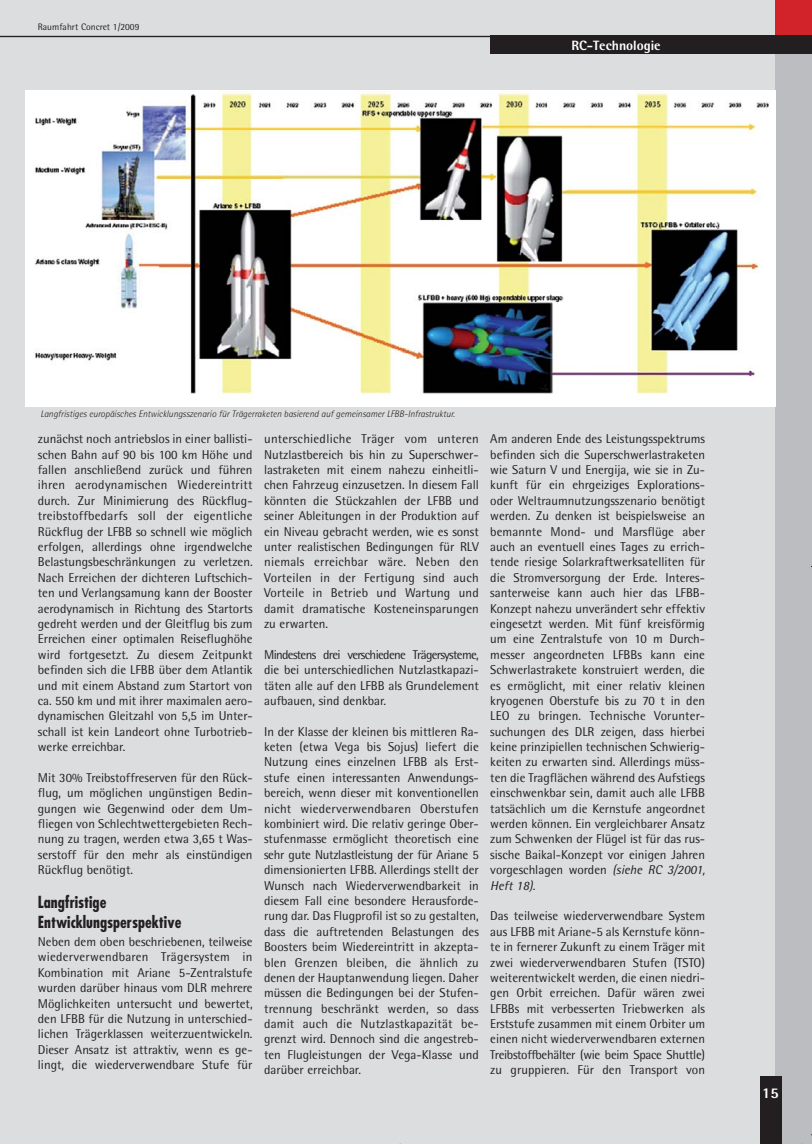
<style>
.page{position:relative;width:812px;height:1144px;background:#fff}
.page>*{position:absolute;margin:0;border:0;box-sizing:border-box;transform-origin:0 0}
.t1{font:700 condensed 16.2px/20.5px "Futura";color:#231f20}
.t2{font:800 14.85px "AT Rotis Semi Sans";color:#fff}
.t3{font:800 13.5px "AT Rotis Semi Sans";color:#fff}
.t4{font:12.9px/15.5px "AT Rotis Semi Sans";color:#231f20;text-align:justify}
.t5{font:italic 300 9.45px "AT Rotis Semi Sans";color:#231f20}
.t6{font:9.45px "AT Rotis Semi Sans";color:#231f20}
.s1{font-style:italic}
</style>
<div class="page">
<div style="left:0;top:0;width:812px;height:1143px;background:#dcddde"></div>
<div style="left:775px;top:0;width:37px;height:1144px;background:#bbbdc0"></div>
<div style="left:775px;top:0;width:37px;height:38px;background:#d2232a"></div>
<hr style="left:0;top:36px;width:802px;height:1px;background:#231f20">
<div style="left:491px;top:35px;width:321px;height:19px;background:#231f20"></div>
<div style="left:760px;top:1076px;width:21px;height:68px;background:#231f20"></div>
<img style="left:34px;top:90px;width:739px;height:316px">
<p class="t6" style="left:38px;top:23px;width:103px">Raumfahrt Concret 1/2009</p>
<p class="t3" style="left:571px;top:41px;width:91px">RC-Technologie</p>
<p class="t5" style="left:40px;top:410px;width:416px">Langfristiges europäisches Entwicklungsszenario für Trägerraketen basierend auf gemeinsamer LFBB-Infrastruktur.</p>
<p class="t4" style="left:38px;top:432px;width:216px">zunächst noch antriebslos in einer ballisti&shy;schen Bahn auf 90 bis 100 km Höhe und fallen anschließend zurück und führen ihren aerodynamischen Wiedereintritt durch. Zur Minimierung des Rückflug - treibstoff bedarfs soll der eigentliche Rückflug der LFBB so schnell wie möglich erfolgen, allerdings ohne irgendwelche Belastungsbeschränkungen zu verletzen.<br>Nach Erreichen der dichteren Luft schich - ten und Verlangsamung kann der Booster aerodynamisch in Richtung des Startorts gedreht werden und der Gleitflug bis zum Erreichen einer optimalen Reiseflughöhe wird fortgesetzt. Zu diesem Zeitpunkt befinden sich die LFBB über dem Atlantik und mit einem Abstand zum Startort von ca. 550 km und mit ihrer maximalen aero&shy;dynamischen Gleitzahl von 5,5 im Unter - schall ist kein Landeort ohne Turbo trieb - werke erreichbar.</p>
<p class="t4" style="left:38px;top:771px;width:216px">Mit 30% Treibstoffreserven für den Rück - flug, um möglichen ungünstigen Bedin - gungen wie Gegenwind oder dem Um - fliegen von Schlechtwettergebieten Rech - nung zu tragen, werden etwa 3,65 t Was - ser stoff für den mehr als einstündigen Rückflug benötigt.</p>
<p class="t1" style="left:38px;top:893px;width:145px">Langfristige<br>Entwicklungsperspektive</p>
<p class="t4" style="left:38px;top:935px;width:216px">Neben dem oben beschriebenen, teilweise wiederverwendbaren Trägersystem in Kombination mit Ariane 5-Zentralstufe wur den darüber hinaus vom DLR mehrere Möglichkeiten untersucht und bewertet, den LFBB für die Nutzung in unterschied&shy;lichen Trägerklassen weiterzuentwickeln.<br>Dieser Ansatz ist attraktiv, wenn es ge - lingt, die wiederverwendbare Stufe für</p>
<p class="t4" style="left:264px;top:432px;width:216px">unterschiedliche Träger vom unteren Nutz lastbereich bis hin zu Superschwer - lastraketen mit einem nahezu einheitli&shy;chen Fahrzeug einzusetzen. In diesem Fall könnten die Stückzahlen der LFBB und seiner Ableitungen in der Produktion auf ein Niveau gebracht werden, wie es sonst unter realistischen Bedingungen für RLV niemals erreichbar wäre. Neben den Vorteilen in der Fertigung sind auch Vorteile in Betrieb und Wartung und damit dramatische Kosteneinsparungen zu erwarten.</p>
<p class="t4" style="left:264px;top:648px;width:216px">Mindestens drei verschiedene Trägersysteme, die bei unterschiedlichen Nutzlastkapazi - täten alle auf den LFBB als Grundelement aufbauen, sind denkbar.</p>
<p class="t4" style="left:264px;top:725px;width:216px">In der Klasse der kleinen bis mittleren Ra - keten (etwa Vega bis Sojus) liefert die Nutzung eines einzelnen LFBB als Erst - stufe einen interessanten Anwen dungs - bereich, wenn dieser mit konventionellen nicht wiederverwendbaren Ober stufen kombiniert wird. Die relativ geringe Ober - stufenmasse ermöglicht theoretisch eine sehr gute Nutzlastleistung der für Ariane 5 dimensionierten LFBB. Allerdings stellt der Wunsch nach Wiederverwendbarkeit in diesem Fall eine besondere Herausfor de - rung dar. Das Flugprofil ist so zu gestalten, dass die auftretenden Belastungen des Boosters beim Wiedereintritt in akzepta&shy;blen Grenzen bleiben, die ähnlich zu denen der Hauptanwendung liegen. Daher müssen die Bedingungen bei der Stufen - trennung beschränkt werden, so dass damit auch die Nutzlastkapazität be - grenzt wird. Dennoch sind die angestreb&shy;ten Flugleistungen der Vega-Klasse und darüber erreichbar.</p>
<p class="t4" style="left:490px;top:432px;width:216px">Am anderen Ende des Leistungsspektrums befinden sich die Superschwerlastraketen wie Saturn V und Energija, wie sie in Zu - kunft für ein ehrgeiziges Explorations&shy;oder Weltraumnutzungsszenario benötigt werden. Zu denken ist beispielsweise an bemannte Mond- und Marsflüge aber auch an eventuell eines Tages zu errich&shy;tende riesige Solarkraftwerksatelliten für die Stromversorgung der Erde. Interes - santerweise kann auch hier das LFBB-Konzept nahezu unverändert sehr effektiv eingesetzt werden. Mit fünf kreisförmig um eine Zentralstufe von 10 m Durch - messer angeordneten LFBBs kann eine Schwerlastrakete konstruiert werden, die es ermöglicht, mit einer relativ kleinen kryogenen Oberstufe bis zu 70 t in den LEO zu bringen. Technische Vorunter - suchungen des DLR zeigen, dass hierbei keine prinzipiellen technischen Schwierig - keiten zu erwarten sind. Allerdings müss&shy;ten die Tragflächen während des Auf stiegs einschwenkbar sein, damit auch alle LFBB tatsächlich um die Kernstufe angeordnet werden können. Ein vergleichbarer Ansatz zum Schwenken der Flügel ist für das rus&shy;sische Baikal-Konzept vor einigen Jahren vorgeschlagen worden <span class="s1">(siehe RC 3/2001, Heft 18).</span></p>
<p class="t4" style="left:490px;top:910px;width:216px">Das teilweise wiederverwendbare System aus LFBB mit Ariane-5 als Kernstufe könn&shy;te in fernerer Zukunft zu einem Träger mit zwei wiederverwendbaren Stufen (TSTO) weiterentwickelt werden, die einen niedri&shy;gen Orbit erreichen. Dafür wären zwei LFBBs mit verbesserten Triebwerken als Erststufe zusammen mit einem Orbiter um einen nicht wiederverwendbaren externen Treibstoffbehälter (wie beim Space Shuttle) zu gruppieren. Für den Transport von</p>
<p class="t2" style="left:762px;top:1088px;width:18px">15</p>
</div>
